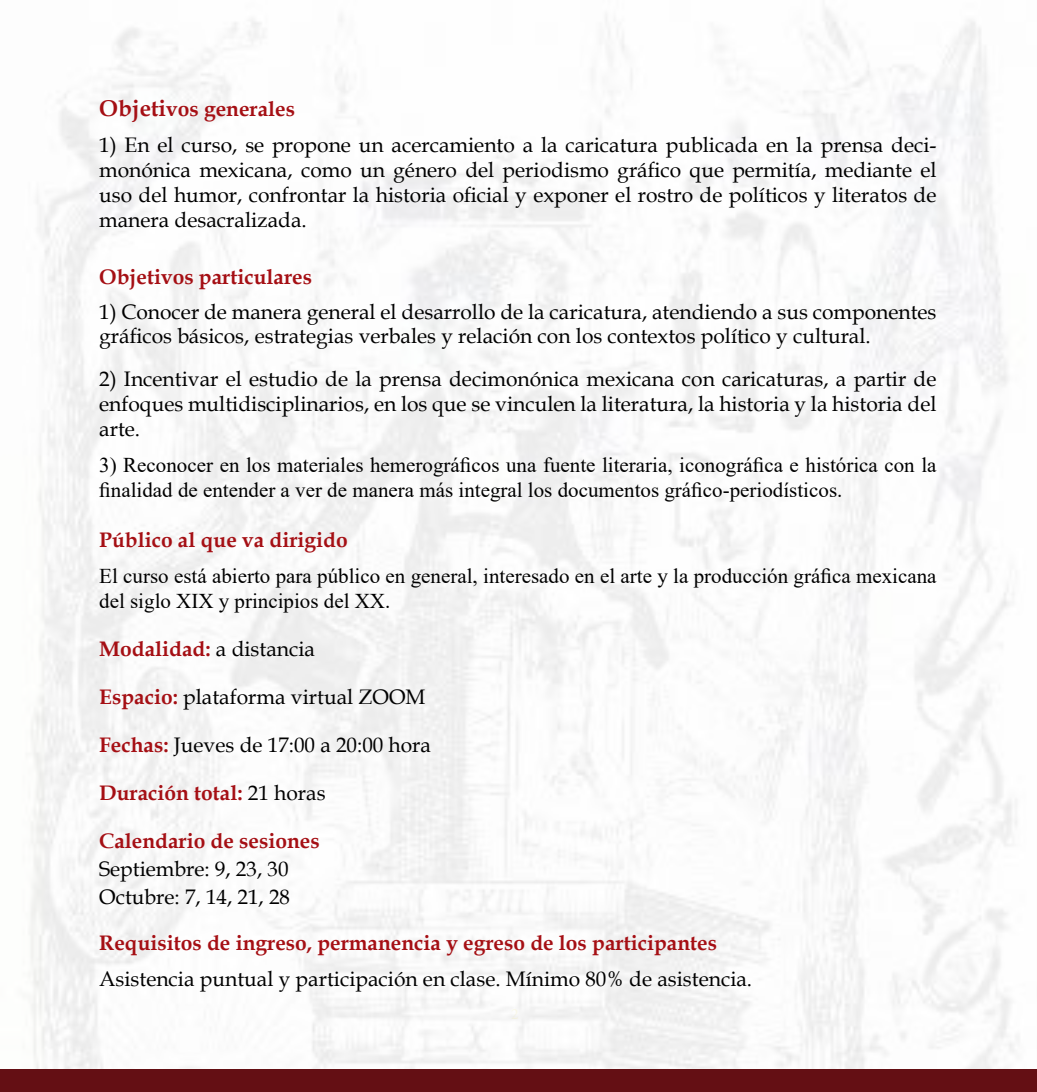
<style>
.page{position:relative;width:1037px;height:1092px;background:#fff}
.page>*{position:absolute;margin:0;border:0;box-sizing:border-box;transform-origin:0 0}
.t1{font:21px/25.2px "Book Antiqua";color:#000;text-align:justify}
.t2{font:21px/25.2px "Times New Roman";color:#000}
.t3{font:700 21px "Book Antiqua";color:#a50f14}
.s1{font-size:22.75px}
.s2{font-weight:400;color:#000}
.s3{font-weight:700;color:#a50f14}
</style>
<div class="page">
<div style="left:0;top:1069px;width:1037px;height:22px;background:#640f14"></div>
<p class="t3" style="left:99px;top:94px;width:197px"><span class="s1">Objeti</span>vos generales</p>
<p class="t1" style="left:99px;top:131px;width:839px">1) En el curso, se propone un acercamiento a la caricatura publicada en la prensa deci&shy;monónica mexicana, como un género del periodismo gráfico que permitía, mediante el uso del humor, confrontar la historia oficial y exponer el rostro de políticos y literatos de manera desacralizada.</p>
<p class="t3" style="left:99px;top:263px;width:214px">Objetivos particulares</p>
<p class="t1" style="left:99px;top:299px;width:839px;line-height:24.2px">1) Conocer de manera general el desarrollo de la caricatura, atendiendo a sus componentes gráficos básicos, estrategias verbales y relación con los contextos político y cultural.</p>
<p class="t1" style="left:99px;top:365px;width:839px">2) Incentivar el estudio de la prensa decimonónica mexicana con caricaturas, a partir de enfoques multidisciplinarios, en los que se vinculen la literatura, la historia y la historia del arte.</p>
<p class="t2" style="left:99px;top:451px;width:839px">3) Reconocer en los materiales hemerográficos una fuente literaria, iconográfica e histórica con la finalidad de entender a ver de manera más integral los documentos gráfico-periodísticos.</p>
<p class="t3" style="left:99px;top:525px;width:250px">Público al que va dirigido</p>
<p class="t2" style="left:99px;top:562px;width:839px">El curso está abierto para público en general, interesado en el arte y la producción gráfica mexicana del siglo XIX y principios del XX.</p>
<p class="t3" style="left:99px;top:634px;width:217px">Modalidad: <span class="s2">a distancia</span></p>
<p class="t1" style="left:99px;top:683px;width:328px"><span class="s3">Espacio:</span> plataforma virtual ZOOM</p>
<p class="t1" style="left:99px;top:731px;width:333px"><span class="s3">Fechas:</span> Jueves de 17:00 a 20:00 hora</p>
<p class="t3" style="left:99px;top:778px;width:228px">Duración total: <span class="s2">21 horas</span></p>
<p class="t3" style="left:99px;top:826px;width:222px">Calendario de sesiones</p>
<p class="t1" style="left:99px;top:854px;width:192px;line-height:28px">Septiembre: 9, 23, 30<br>Octubre: 7, 14, 21, 28</p>
<p class="t3" style="left:99px;top:928px;width:619px">Requisitos de ingreso, permanencia y egreso de los participantes</p>
<p class="t1" style="left:99px;top:965px;width:654px">Asistencia puntual y participación en clase. Mínimo 80% de asistencia.</p>
</div>
